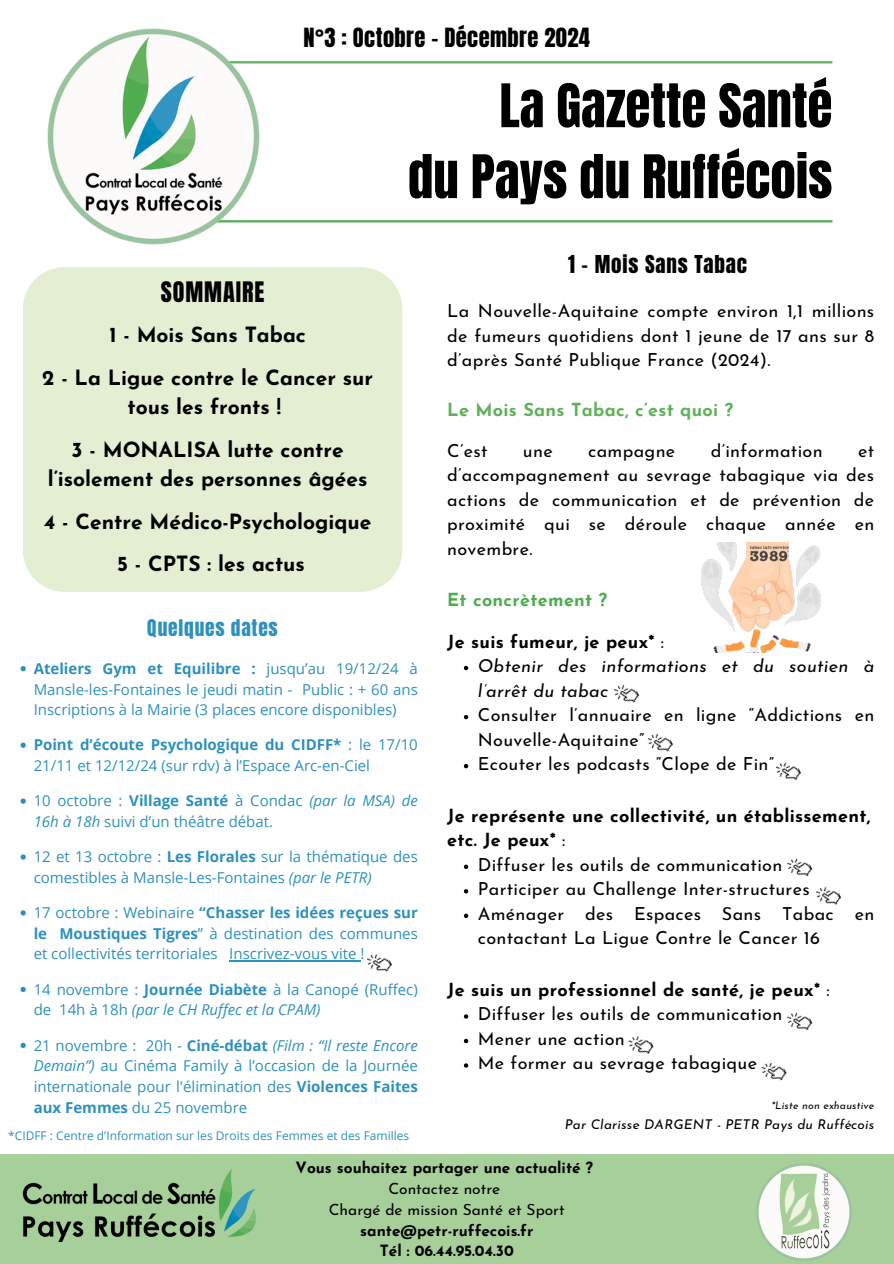
<style>
.page{position:relative;width:894px;height:1264px;background:#fff}
.page>*{position:absolute;margin:0;border:0;box-sizing:border-box;transform-origin:0 0}
.t1{font:51px/70.8px "Anton";color:#000;text-align:right}
.t2{font:24px "Anton";letter-spacing:.04em;color:#000}
.t3{font:22.5px "Anton";letter-spacing:.015em;color:#000}
.t4{font:700 21px/28.8px "Josefin Sans";color:#000;text-align:center}
.t5{font:21px "Anton";letter-spacing:.04em;color:#000}
.t6{font:19.5px "Anton";letter-spacing:.04em;color:#2e91bb}
.t7{font:18px/24.5px "Josefin Sans";letter-spacing:.015em;color:#000;text-align:justify}
.t8{font:700 18px "Josefin Sans";letter-spacing:.015em;color:#000}
.t9{font:italic 18px/24.5px "Josefin Sans";letter-spacing:.015em;color:#000}
.t10{font:700 18px "Josefin Sans";letter-spacing:.015em;color:#60b15b}
.t11{font:700 18px "Josefin Sans";letter-spacing:.015em;color:#50ac51}
.t12{font:700 15.45px "Josefin Sans";color:#000}
.t13{font:15.45px "Josefin Sans";color:#000}
.t14{font:15px/20.7px "Open Sans";color:#2e91bb}
.t15{font:italic 13.5px "Josefin Sans";letter-spacing:.015em;color:#000}
.t16{font:12px "Open Sans";color:#2e91bb}
.t17{font:italic 10.5px "Josefin Sans";letter-spacing:.015em;color:#000}
.s1{font-weight:700}
.s2{font-style:italic}
.s3{font-weight:400}
</style>
<div class="page">
<hr style="left:117px;top:61px;width:715px;height:2px;background:#60b15b">
<hr style="left:117px;top:220px;width:715px;height:2px;background:#50ac51">
<img style="left:47px;top:28px;width:216px;height:217px">
<div style="left:0;top:1154px;width:893px;height:109px;background:#a7cf9a"></div>
<img style="left:22px;top:1169px;width:234px;height:72px">
<img style="left:756px;top:1163px;width:96px;height:98px">
<svg style="left:464px;top:666px;width:4px;height:4px"></svg>
<svg style="left:464px;top:715px;width:4px;height:4px"></svg>
<svg style="left:464px;top:764px;width:4px;height:4px"></svg>
<svg style="left:464px;top:864px;width:4px;height:5px"></svg>
<svg style="left:464px;top:889px;width:4px;height:4px"></svg>
<svg style="left:464px;top:913px;width:4px;height:5px"></svg>
<svg style="left:464px;top:1014px;width:4px;height:4px"></svg>
<svg style="left:464px;top:1038px;width:4px;height:5px"></svg>
<svg style="left:464px;top:1063px;width:4px;height:4px"></svg>
<img style="left:614px;top:685px;width:26px;height:18px">
<img style="left:647px;top:734px;width:26px;height:18px">
<img style="left:776px;top:762px;width:25px;height:18px">
<img style="left:787px;top:858px;width:26px;height:19px">
<img style="left:816px;top:887px;width:26px;height:18px">
<img style="left:628px;top:1036px;width:26px;height:18px">
<img style="left:761px;top:1063px;width:26px;height:18px">
<img style="left:787px;top:1012px;width:26px;height:19px">
<img style="left:701px;top:542px;width:119px;height:110px">
<img style="left:748px;top:546px;width:39px;height:16px">
<div style="left:23px;top:267px;width:379px;height:325px;background:#e4eed3"></div>
<svg style="left:21px;top:666px;width:5px;height:5px"></svg>
<svg style="left:21px;top:742px;width:5px;height:5px"></svg>
<svg style="left:21px;top:798px;width:5px;height:5px"></svg>
<svg style="left:21px;top:854px;width:5px;height:5px"></svg>
<svg style="left:21px;top:910px;width:5px;height:5px"></svg>
<hr style="left:229px;top:960px;width:131px;height:1px;background:#2e91bb">
<svg style="left:21px;top:986px;width:5px;height:6px"></svg>
<svg style="left:21px;top:1042px;width:5px;height:6px"></svg>
<img style="left:367px;top:954px;width:25px;height:18px">
<p class="t3" style="left:303px;top:21px;width:288px">N°3 : Octobre - Décembre 2024</p>
<p class="t1" style="left:408px;top:71px;width:426px">La Gazette Santé<br>du Pays du Ruffécois</p>
<p class="t2" style="left:161px;top:274px;width:105px">SOMMAIRE</p>
<p class="t4" style="left:109px;top:322px;width:198px">1 - Mois Sans Tabac</p>
<p class="t4" style="left:42px;top:365px;width:332px">2 - La Ligue contre le Cancer sur tous les fronts !</p>
<p class="t4" style="left:48px;top:437px;width:321px">3 - MONALISA lutte contre l’isolement des personnes âgées</p>
<p class="t4" style="left:44px;top:509px;width:329px">4 - Centre Médico-Psychologique</p>
<p class="t4" style="left:117px;top:551px;width:189px">5 - CPTS : les actus</p>
<p class="t6" style="left:147px;top:613px;width:132px">Quelques dates</p>
<p class="t14" style="left:34px;top:657px;width:385px;text-align:justify"><span class="s1">Ateliers Gym et Equilibre :</span> jusqu’au 19/12/24 à Mansle-les-Fontaines le jeudi matin - Public : + 60 ans Inscriptions à la Mairie (3 places encore disponibles)</p>
<p class="t14" style="left:34px;top:734px;width:385px"><span class="s1">Point d’écoute Psychologique du CIDFF*</span> : le 17/10<br>21/11 et 12/12/24 (sur rdv) à l’Espace Arc-en-Ciel</p>
<p class="t14" style="left:34px;top:790px;width:385px">10 octobre : <span class="s1">Village Santé</span> à Condac <span class="s2">(par la MSA) de<br>16h à 18h</span> suivi d’un théâtre débat.</p>
<p class="t14" style="left:34px;top:846px;width:385px">12 et 13 octobre : <span class="s1">Les Florales</span> sur la thématique des comestibles à Mansle-Les-Fontaines <span class="s2">(par le PETR)</span></p>
<p class="t14" style="left:34px;top:902px;width:385px;text-align:justify">17 octobre : Webinaire <span class="s1">“Chasser les idées reçues sur le Moustiques Tigres</span>” à destination des communes et collectivités territoriales Inscrivez-vous vite !</p>
<p class="t14" style="left:34px;top:978px;width:385px">14 novembre : <span class="s1">Journée Diabète</span> à la Canopé (Ruffec) de 14h à 18h <span class="s2">(par le CH Ruffec et la CPAM)</span></p>
<p class="t14" style="left:34px;top:1034px;width:385px;text-align:justify">21 novembre : 20h - <span class="s1">Ciné-débat</span> <span class="s2">(Film : “Il reste Encore Demain”)</span> au Cinéma Family à l’occasion de la Journée internationale pour l'élimination des <span class="s1">Violences Faites aux Femmes</span> du 25 novembre</p>
<p class="t16" style="left:8px;top:1126px;width:402px">*CIDFF : Centre d’Information sur les Droits des Femmes et des Familles</p>
<h2 class="t5" style="left:568px;top:249px;width:181px">1 - Mois Sans Tabac</h2>
<h4 class="t7" style="left:447px;top:301px;width:428px">La Nouvelle-Aquitaine compte environ 1,1 millions de fumeurs quotidiens dont 1 jeune de 17 ans sur 8 d’après Santé Publique France (2024).</h4>
<h4 class="t10" style="left:447px;top:402px;width:287px">Le Mois Sans Tabac, c’est quoi ?</h4>
<h4 class="t7" style="left:447px;top:440px;width:42px">C’est</h4>
<h4 class="t7" style="left:523px;top:440px;width:31px">une</h4>
<h4 class="t7" style="left:588px;top:440px;width:89px">campagne</h4>
<h4 class="t7" style="left:710px;top:440px;width:113px">d’information</h4>
<h4 class="t7" style="left:447px;top:440px;width:428px;text-indent:411px">et d’accompagnement au sevrage tabagique via des actions de communication et de prévention de proximité qui se déroule chaque année en novembre.</h4>
<h4 class="t11" style="left:447px;top:593px;width:161px">Et concrètement ?</h4>
<h4 class="t8" style="left:447px;top:634px;width:218px">Je suis fumeur, je peux* <span class="s3">:</span></h4>
<h5 class="t9" style="left:477px;top:655px;width:398px">Obtenir des informations et du soutien à l’arrêt du tabac</h5>
<p class="t7" style="left:477px;top:704px;width:398px">Consulter l’annuaire en ligne “Addictions en<br>Nouvelle-Aquitaine”</p>
<p class="t7" style="left:477px;top:753px;width:297px">Ecouter les podcasts “Clope de Fin”</p>
<p class="t8" style="left:447px;top:808px;width:424px">Je représente une collectivité, un établissement,</p>
<p class="t8" style="left:447px;top:832px;width:119px">etc. Je peux* <span class="s3">:</span></p>
<p class="t7" style="left:477px;top:854px;width:306px">Diffuser les outils de communication</p>
<p class="t7" style="left:477px;top:878px;width:333px">Participer au Challenge Inter-structures</p>
<p class="t7" style="left:477px;top:903px;width:398px">Aménager des Espaces Sans Tabac en contactant La Ligue Contre le Cancer 16</p>
<p class="t8" style="left:447px;top:982px;width:384px">Je suis un professionnel de santé, je peux* <span class="s3">:</span></p>
<p class="t7" style="left:477px;top:1003px;width:306px">Diffuser les outils de communication</p>
<p class="t7" style="left:477px;top:1028px;width:148px">Mener une action</p>
<p class="t7" style="left:477px;top:1052px;width:280px">Me former au sevrage tabagique</p>
<h6 class="t17" style="left:771px;top:1100px;width:104px">*Liste non exhaustive</h6>
<p class="t15" style="left:564px;top:1118px;width:311px">Par Clarisse DARGENT - PETR Pays du Ruffécois</p>
<p class="t12" style="left:295px;top:1161px;width:299px">Vous souhaitez partager une actualité ?</p>
<p class="t13" style="left:388px;top:1182px;width:113px">Contactez notre</p>
<p class="t13" style="left:329px;top:1202px;width:237px">Chargé de mission Santé et Sport</p>
<p class="t12" style="left:360px;top:1223px;width:174px">sante@petr-ruffecois.fr</p>
<p class="t12" style="left:380px;top:1244px;width:135px">Tél : 06.44.95.04.30</p>
</div>
